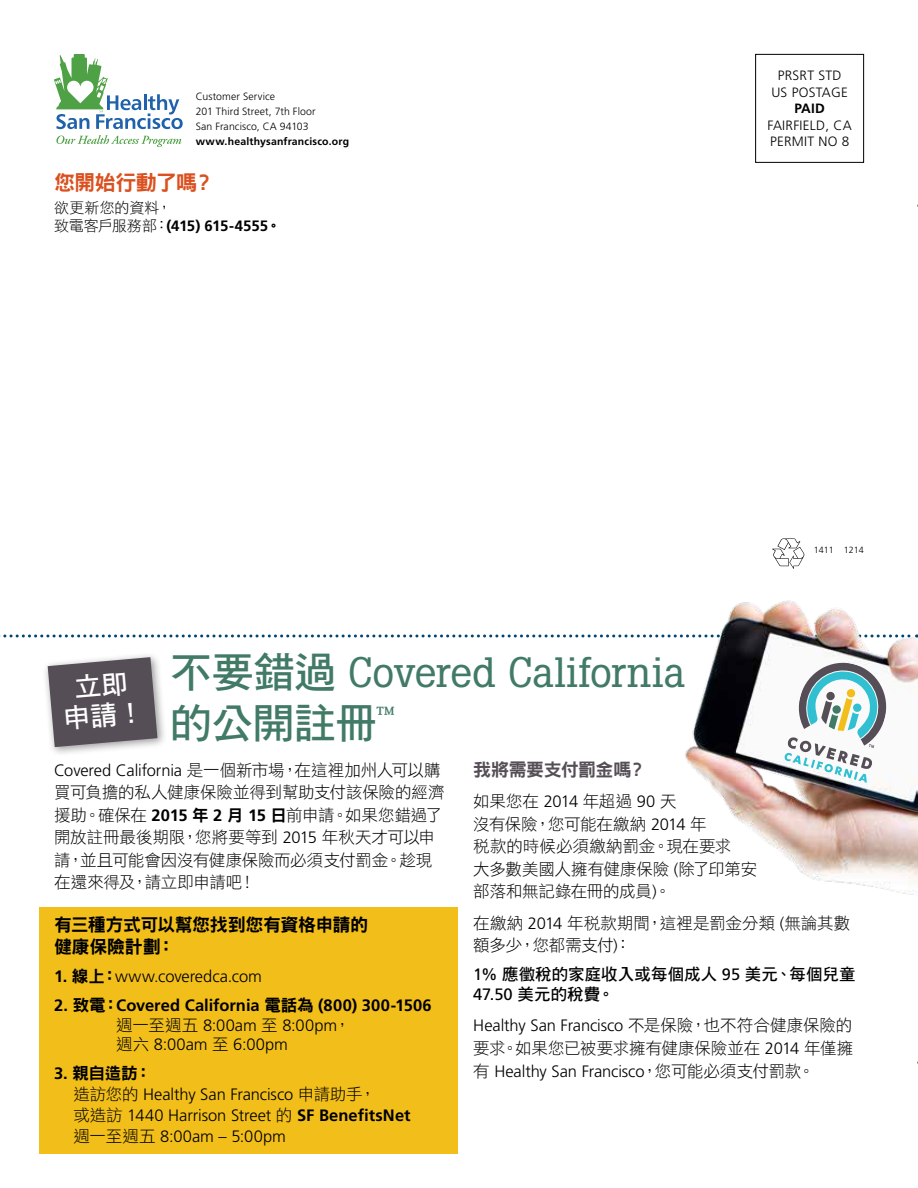
<style>
.page{position:relative;width:918px;height:1188px;background:#fff}
.page>*{position:absolute;margin:0;border:0;box-sizing:border-box;transform-origin:0 0}
.t1{font:42px "Boton";letter-spacing:-.005em;color:#417a65}
.t2{font:42px "DF Hei Std W7";letter-spacing:-.02em;color:#417a65}
.t3{font:27px/30px "DF Hei Std W7";color:#fff;text-align:center}
.t4{font:21px "DF Hei Std W9";letter-spacing:-.03em;color:#da501f}
.t5{font:18px/22.5px "DF Hei Std W9";letter-spacing:-.02em;color:#000}
.t6{font:18px "DF Hei Std W9";letter-spacing:-.03em;color:#564e57}
.t7{font:16.5px/22.5px "DF Hei Std W3";letter-spacing:-.01em;color:#000}
.t8{font:300 16.5px/21px "Frutiger";letter-spacing:-.005em;color:#000}
.t9{font:700 16.5px/19.8px "Frutiger";color:#000}
.t10{font:16.5px/19.8px "DF Hei Std W7";letter-spacing:.005em;color:#000}
.t11{font:16.5px "DF Hei Std W9";color:#000}
.t12{font:700 15px "Frutiger";letter-spacing:-.03em;color:#000}
.t13{font:15px "DF Hei Std W3";letter-spacing:.005em;color:#000}
.t14{font:300 13.5px/16.5px "Frutiger";letter-spacing:.02em;color:#000;text-align:center}
.t15{font:700 13.5px "Frutiger";color:#000}
.t16{font:300 10.5px/15px "Frutiger";letter-spacing:.01em;color:#000}
.t17{font:700 10.5px "Frutiger";letter-spacing:.02em;color:#000}
.t18{font:300 9px "Frutiger";color:#000}
.s1{font-family:"DF Hei Std W3";font-weight:400}
.s2{font-family:"DF Hei Std W9";font-weight:400}
.s3{font-family:"DF Hei Std W7"}
.s4{font-family:"Frutiger";font-weight:700}
.s5{font-family:"DF Hei Std W9"}
.s6{font-family:"Frutiger";font-weight:300}
.s7{font-weight:700}
.s8{font-weight:300}
.s9{font-family:"Frutiger"}
</style>
<div class="page">
<div style="left:40px;top:907px;width:418px;height:246px;background:#f2be1a"></div>
<svg style="left:0;top:634px;width:665px;height:4px"></svg>
<div style="left:755px;top:54px;width:109px;height:109px;border:1px solid #000"></div>
<svg style="left:772px;top:538px;width:32px;height:31px"></svg>
<svg style="left:56px;top:135px;width:125px;height:12px"></svg>
<svg style="left:54px;top:54px;width:129px;height:75px"></svg>
<img style="left:667px;top:600px;width:251px;height:295px">
<svg style="left:784px;top:658px;width:107px;height:125px"></svg>
<div style="left:42px;top:652px;width:125px;height:105px;background:#000;opacity:.4"></div>
<svg style="left:48px;top:657px;width:109px;height:90px;background:#6a636a"></svg>
<p class="t16" style="left:196px;top:89px;width:121px">Customer Service<br>201 Third Street, 7th Floor<br>San Francisco, CA 94103</p>
<p class="t17" style="left:196px;top:135px;width:155px">www.healthysanfrancisco.org</p>
<p class="t4" style="left:54px;top:171px;width:162px">您開始行動了嗎？</p>
<p class="t13" style="left:54px;top:199px;width:119px">欲更新您的資料，</p>
<p class="t12" style="left:54px;top:217px;width:229px"><span class="s1">致電客戶服務部：</span>(415) 615-4555<span class="s2">。</span></p>
<p class="t14" style="left:771px;top:68px;width:78px">PRSRT STD<br>US POSTAGE</p>
<p class="t15" style="left:794px;top:101px;width:32px">PAID</p>
<p class="t14" style="left:768px;top:117px;width:86px;text-align:left">FAIRFIELD, CA<br>PERMIT NO 8</p>
<p class="t18" style="left:814px;top:545px;width:52px">1411 1214</p>
<h1 class="t1" style="left:170px;top:647px;width:517px"><span class="s3">不要錯過</span> Covered California</h1>
<h1 class="t2" style="left:170px;top:700px;width:226px">的公開註冊<sup>™</sup></h1>
<p class="t8" style="left:54px;top:760px;width:388px">Covered California <span class="s1">是一個新市場，在這裡加州人可以購</span></p>
<p class="t7" style="left:54px;top:781px;width:392px">買可負擔的私人健康保險並得到幫助支付該保險的經濟援助。確保在 <span class="s4">2015</span> <span class="s5">年</span> <span class="s4">2</span> <span class="s5">月</span> <span class="s4">15</span> <span class="s5">日</span>前申請。如果您錯過了開放註冊最後期限，您將要等到 <span class="s6">2015</span> 年秋天才可以申請，並且可能會因沒有健康保險而必須支付罰金。趁現在還來得及，請立即申請吧！</p>
<p class="t5" style="left:54px;top:913px;width:316px">有三種方式可以幫您找到您有資格申請的健康保險計劃：</p>
<p class="t8" style="left:54px;top:966px;width:209px"><span class="s7">1.</span> <span class="s2">線上：</span>www.coveredca.com</p>
<p class="t9" style="left:116px;top:995px;width:317px;text-indent:-62px">2. <span class="s2">致電：</span> Covered California <span class="s2">電話為</span> (800) 300-1506<span class="s1">週一至週五</span> <span class="s8">8:00am</span> <span class="s1">至</span> <span class="s8">8:00pm</span><span class="s1">，<br>週六</span> <span class="s8">8:00am</span> <span class="s1">至</span> <span class="s8">6:00pm</span></p>
<p class="t11" style="left:54px;top:1064px;width:99px"><span class="s4">3.</span> 親自造訪：</p>
<p class="t8" style="left:74px;top:1084px;width:339px"><span class="s1">造訪您的</span> Healthy San Francisco <span class="s1">申請助手，<br>或造訪</span> 1440 Harrison Street <span class="s1">的</span> <span class="s7">SF BenefitsNet</span><span class="s1">週一至週五</span> 8:00am – 5:00pm</p>
<h2 class="t3" style="left:59px;top:673px;width:82px;rotate:-5deg">立即申請！</h2>
<p class="t6" style="left:473px;top:760px;width:175px">我將需要支付罰金嗎？</p>
<p class="t7" style="left:473px;top:790px;width:285px">如果您在 <span class="s6">2014</span> 年超過 <span class="s6">90</span> 天<br>沒有保險，您可能在繳納 <span class="s6">2014</span> 年<br>稅款的時候必須繳納罰金。現在要求<br>大多數美國人擁有健康保險 <span class="s6">(</span>除了印第安部落和無記錄在冊的成員<span class="s6">)</span>。</p>
<p class="t7" style="left:473px;top:911px;width:378px">在繳納 <span class="s6">2014</span> 年稅款期間，這裡是罰金分類 <span class="s6">(</span>無論其數額多少，您都需支付<span class="s6">)</span>：</p>
<p class="t10" style="left:473px;top:964px;width:384px"><span class="s9">1%</span> 應徵稅的家庭收入或每個成人 <span class="s9">95</span> 美元、每個兒童<br><span class="s9">47.50</span> 美元的稅費。</p>
<p class="t8" style="left:473px;top:1016px;width:381px">Healthy San Francisco <span class="s1">不是保險，也不符合健康保險的</span></p>
<p class="t7" style="left:473px;top:1037px;width:381px">要求。如果您已被要求擁有健康保險並在 <span class="s6">2014</span> 年僅擁</p>
<p class="t8" style="left:473px;top:1061px;width:343px"><span class="s1">有</span> Healthy San Francisco<span class="s1">，您可能必須支付罰款。</span></p>
</div>
